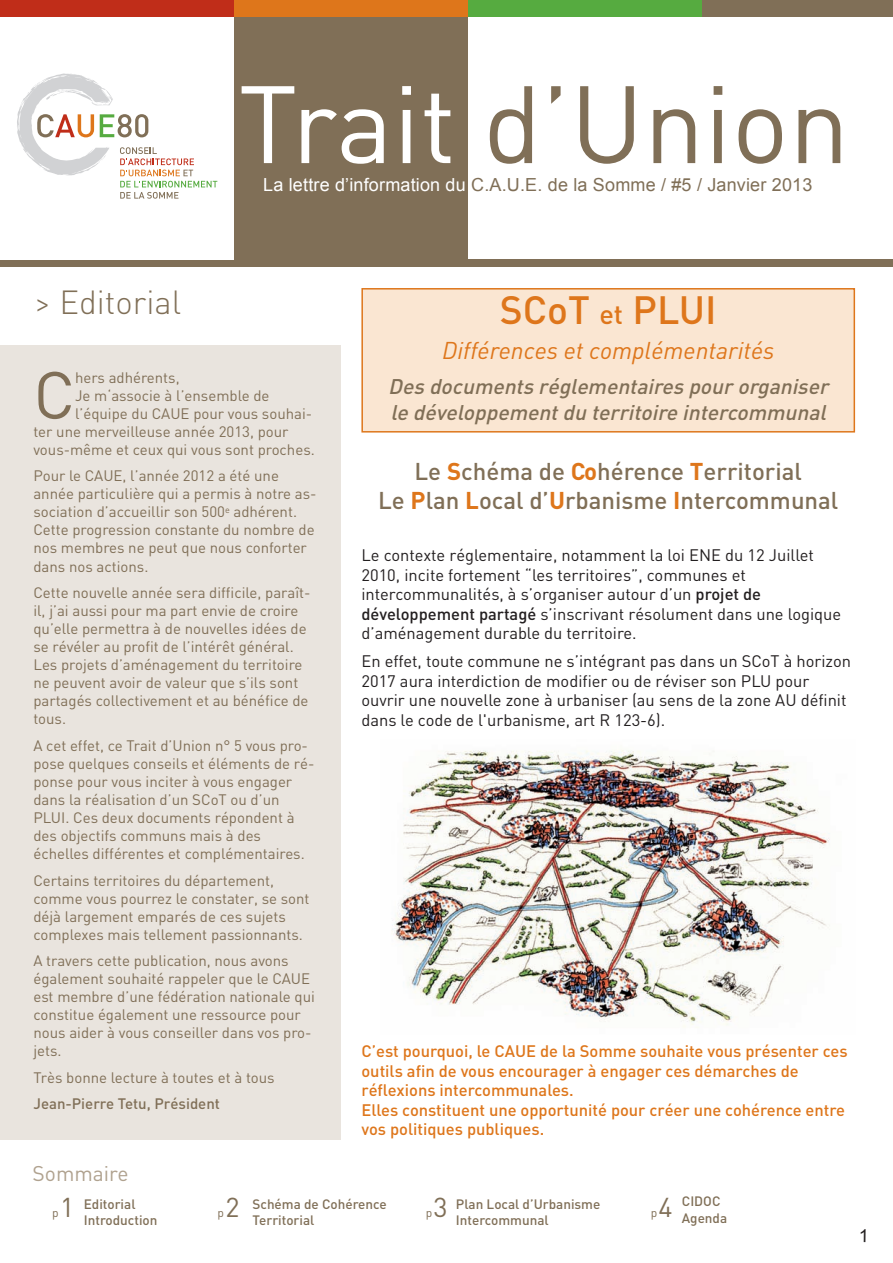
<style>
.page{position:relative;width:893px;height:1263px;background:#fff}
.page>*{position:absolute;margin:0;border:0;box-sizing:border-box;transform-origin:0 0}
.t1{font:108px "DIN";color:#806f57}
.t2{font:65.7px "DIN";color:#806f57}
.t3{font:500 39px "DIN";color:#de761b}
.t4{font:300 33px "DIN";color:#806f57}
.t5{font:27px "DIN";color:#806f57}
.t6{font:500 24px/28.8px "DIN";color:#806f57;text-align:center}
.t7{font:italic 24px "DIN";color:#de761b}
.t8{font:italic 500 21px/25.2px "DIN";color:#806f57}
.t9{font:21px "DIN";color:#b0a28f}
.t10{font:18px "Arial";letter-spacing:.01em;color:#806f57}
.t11{font:16.5px/19.5px "DIN";color:#231f20}
.t12{font:500 16.5px/19.5px "DIN";color:#de761b}
.t13{font:15px/18px "DIN";color:#806f57}
.t14{font:500 15px "DIN";color:#806f57}
.t15{font:500 13.5px/16.2px "DIN";color:#806f57}
.t16{font:12px "DIN";color:#806f57}
.s1{color:#fff}
.s2{font-size:27px}
.s3{font-weight:700;color:#de761b}
.s4{font-weight:500}
</style>
<div class="page">
<div style="left:0;top:345px;width:340px;height:795px;background:#e9e4de"></div>
<div style="left:0;top:0;width:234px;height:17px;background:#c02d19"></div>
<div style="left:234px;top:0;width:234px;height:17px;background:#de761b"></div>
<div style="left:468px;top:0;width:234px;height:17px;background:#56ab40"></div>
<div style="left:702px;top:0;width:191px;height:17px;background:#806f57"></div>
<div style="left:0;top:259px;width:893px;height:8px;background:#806f57"></div>
<div style="left:234px;top:17px;width:234px;height:242px;background:#806f57"></div>
<svg style="left:17px;top:73px;width:200px;height:126px"></svg>
<div style="left:363px;top:290px;width:491px;height:141px;background:#fae6d2"></div>
<div style="left:361px;top:288px;width:494px;height:144px;border:2px solid #de761b"></div>
<img style="left:392px;top:750px;width:438px;height:277px">
<h1 class="t1" style="left:238px;top:60px;width:613px"><span class="s1">Trait</span> d’Union</h1>
<p class="t10" style="left:263px;top:174px;width:551px"><span class="s1">La lettre d’information du</span> C.A.U.E. de la Somme / #5 / Janvier 2013</p>
<h3 class="t4" style="left:34px;top:283px;width:149px">&gt; Editorial</h3>
<h2 class="t2" style="left:33px;top:356px;width:43px">C</h2>
<p class="t13" style="left:75px;top:368px;width:106px">hers adhérents,</p>
<p class="t13" style="left:75px;top:386px;width:196px">Je m‘associe à l’ensemble de</p>
<p class="t13" style="left:75px;top:404px;width:239px">l’équipe du CAUE pour vous souhai-</p>
<p class="t13" style="left:33px;top:422px;width:257px">ter une merveilleuse année 2013, pour</p>
<p class="t13" style="left:33px;top:440px;width:283px">vous-même et ceux qui vous sont proches.</p>
<p class="t13" style="left:33px;top:466px;width:285px">Pour le CAUE, l’année 2012 a été une année particulière qui a permis à notre as&shy;sociation d’accueillir son 500<sup>e</sup> adhérent.<br>Cette progression constante du nombre de nos membres ne peut que nous conforter dans nos actions.</p>
<p class="t13" style="left:33px;top:583px;width:279px">Cette nouvelle année sera difficile, paraît&shy;il, j’ai aussi pour ma part envie de croire qu’elle permettra à de nouvelles idées de se révéler au profit de l’intérêt général.<br>Les projets d’aménagement du territoire ne peuvent avoir de valeur que s’ils sont partagés collectivement et au bénéfice de tous.</p>
<p class="t13" style="left:33px;top:736px;width:283px">A cet effet, ce Trait d’Union n° 5 vous pro&shy;pose quelques conseils et éléments de ré&shy;ponse pour vous inciter à vous engager dans la réalisation d’un SCoT ou d’un PLUI. Ces deux documents répondent à des objectifs communs mais à des échelles différentes et complémentaires.</p>
<p class="t13" style="left:33px;top:871px;width:278px">Certains territoires du département, comme vous pourrez le constater, se sont déjà largement emparés de ces sujets complexes mais tellement passionnants.</p>
<p class="t13" style="left:33px;top:951px;width:283px">A travers cette publication, nous avons également souhaité rappeler que le CAUE est membre d’une fédération nationale qui constitue également une ressource pour nous aider à vous conseiller dans vos pro&shy;jets.</p>
<p class="t13" style="left:33px;top:1068px;width:243px">Très bonne lecture à toutes et à tous</p>
<p class="t14" style="left:33px;top:1095px;width:188px">Jean-Pierre Tetu, Président</p>
<h3 class="t9" style="left:33px;top:1161px;width:97px">Sommaire</h3>
<h3 class="t3" style="left:500px;top:287px;width:218px">SCoT <span class="s2">et</span> PLUI</h3>
<h3 class="t7" style="left:442px;top:336px;width:334px">Différences et complémentarités</h3>
<h3 class="t8" style="left:388px;top:373px;width:447px">Des documents réglementaires pourorganiser le développementdu territoire intercommunal</h3>
<h3 class="t6" style="left:378px;top:456px;width:462px">Le <span class="s3">S</span>chéma de <span class="s3">Co</span>hérence <span class="s3">T</span>erritorial<br>Le <span class="s3">P</span>lan <span class="s3">L</span>ocal d’<span class="s3">U</span>rbanisme <span class="s3">I</span>ntercommunal</h3>
<p class="t11" style="left:361px;top:545px;width:481px">Le contexte réglementaire, notamment la loi ENE du 12 Juillet 2010, incite fortement “les territoires”, communes et intercommunalités, à s’organiser autour d’un <span class="s4">projet de développement partagé</span> s’inscrivant résolument dans une logique d’aménagement durable du territoire.</p>
<p class="t11" style="left:361px;top:651px;width:491px">En effet, toute commune ne s’intégrant pas dans un SCoT à horizon 2017 aura interdiction de modifier ou de réviser son PLU pour ouvrir une nouvelle zone à urbaniser (au sens de la zone AU définit dans le code de l'urbanisme, art R 123-6).</p>
<p class="t12" style="left:361px;top:1041px;width:488px">C’est pourquoi, le CAUE de la Somme souhaite vous présenter ces outils afin de vous encourager à engager ces démarches de réflexions intercommunales.<br>Elles constituent une opportunité pour créer une cohérence entre vos politiques publiques.</p>
<h3 class="t5" style="left:60px;top:1191px;width:16px">1</h3>
<p class="t16" style="left:52px;top:1206px;width:8px">p</p>
<h3 class="t5" style="left:434px;top:1191px;width:16px">3</h3>
<p class="t15" style="left:682px;top:1193px;width:47px">CIDOC<br>Agenda</p>
<h3 class="t5" style="left:225px;top:1191px;width:16px">2</h3>
<h3 class="t5" style="left:658px;top:1191px;width:16px">4</h3>
<p class="t15" style="left:84px;top:1196px;width:75px">Editorial<br>Introduction</p>
<p class="t15" style="left:252px;top:1195px;width:136px">Schéma de Cohérence<br>Territorial</p>
<p class="t15" style="left:456px;top:1195px;width:146px">Plan Local d’Urbanisme<br>Intercommunal</p>
<p class="t16" style="left:218px;top:1205px;width:8px">p</p>
<p class="t16" style="left:651px;top:1205px;width:8px">p</p>
<p class="t16" style="left:426px;top:1205px;width:8px">p</p>
</div>
